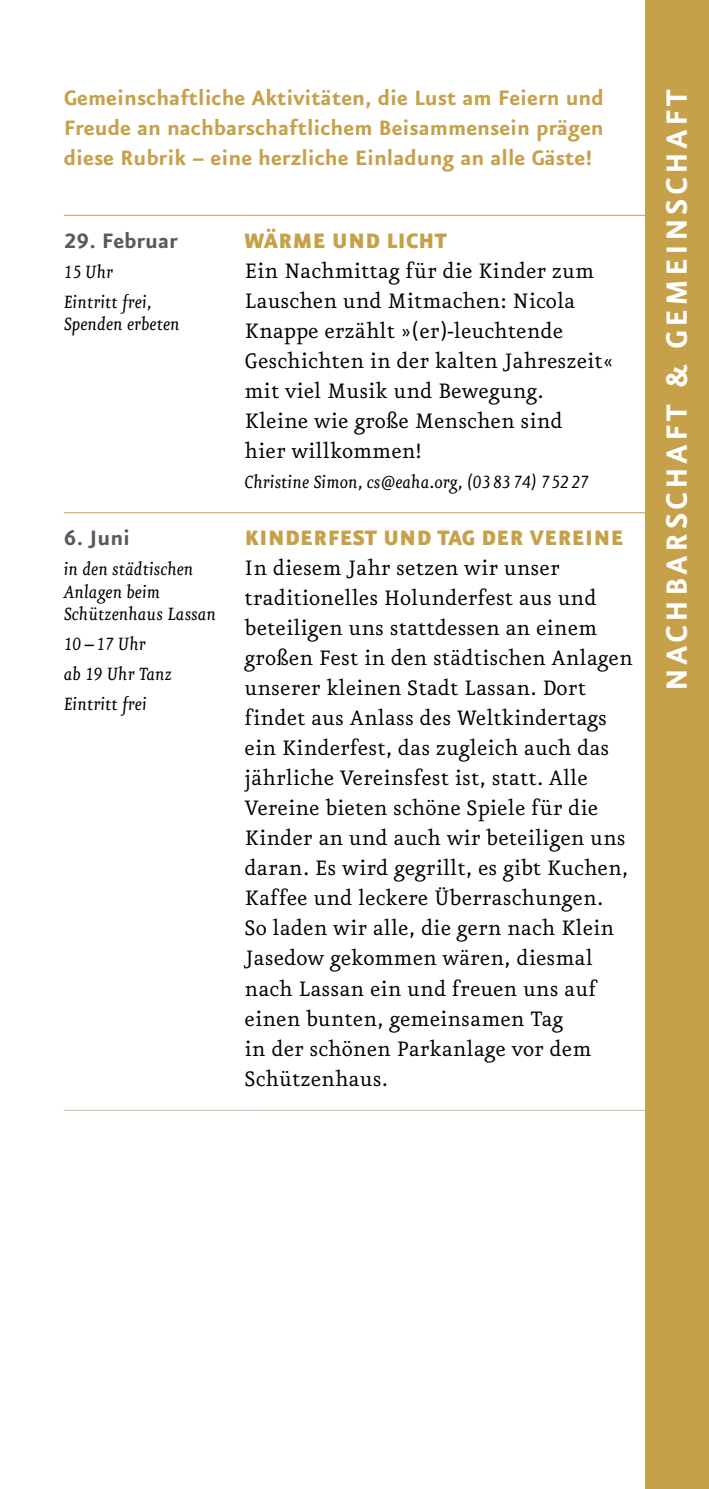
<style>
.page{position:relative;width:709px;height:1489px;background:#fff}
.page>*{position:absolute;margin:0;border:0;box-sizing:border-box;transform-origin:0 0}
.t1{font:35px "Eureka Sans CE Bold Caps";letter-spacing:.1em;color:#fff}
.t2{font:25px/30px "Eureka CE";color:#000}
.t3{font:700 25px/30px "Eureka Sans CE";color:#c6a14a;text-align:justify}
.t4{font:25px "Eureka Sans CE Black Caps";color:#c6a14a}
.t5{font:700 25px "Eureka Sans CE";color:#58595b}
.t6{font:italic 21.25px/30px "Eureka CE";color:#000}
.s1{font-family:"Eureka Sans CE Bold Caps";font-weight:400}
</style>
<div class="page">
<hr style="left:64px;top:1109px;width:180px;height:1px;background:#d6bb9c">
<hr style="left:244px;top:1109px;width:401px;height:1px;background:#d6bb9c">
<hr style="left:64px;top:215px;width:180px;height:1px;background:#c6a14a">
<hr style="left:244px;top:215px;width:401px;height:1px;background:#c6a14a">
<hr style="left:64px;top:512px;width:180px;height:1px;background:#c6a14a">
<hr style="left:244px;top:512px;width:401px;height:1px;background:#c6a14a">
<div style="left:645px;top:0;width:64px;height:1488px;background:#c6a14a"></div>
<p class="t3" style="left:64px;top:83px;width:541px">Gemeinschaftliche Aktivitäten, die Lust am Feiern und Freude an nachbarschaftlichem Beisammensein prägen diese Rubrik – eine herzliche Einladung an alle Gäste!</p>
<p class="t5" style="left:64px;top:227px;width:116px"><span class="s1">29.</span> Februar</p>
<p class="t6" style="left:64px;top:257px;width:89px">15 Uhr<br>Eintritt frei,</p>
<p class="t6" style="left:64px;top:310px;width:117px">Spenden erbeten</p>
<p class="t5" style="left:64px;top:524px;width:68px"><span class="s1">6.</span> Juni</p>
<p class="t6" style="left:64px;top:558px;width:154px;line-height:22.5px">in den städtischen<br>Anlagen beim<br>Schützenhaus Lassan</p>
<p class="t6" style="left:64px;top:630px;width:110px">10–17 Uhr<br>ab 19 Uhr Tanz<br>Eintritt frei</p>
<p class="t4" style="left:244px;top:227px;width:204px">WÄRME UND LICHT</p>
<p class="t2" style="left:244px;top:256px;width:370px">Ein Nachmittag für die Kinder zum<br>Lauschen und Mitmachen: Nicola<br>Knappe erzählt »(er)-leuchtende<br>Geschichten in der kalten Jahreszeit« mit viel Musik und Bewegung.<br>Kleine wie große Menschen sind<br>hier willkommen!</p>
<p class="t6" style="left:244px;top:467px;width:346px">Christine Simon, cs@eaha.org, (03 83 74) 752 27</p>
<p class="t4" style="left:244px;top:525px;width:29px">KINDER</p>
<p class="t4" style="left:327px;top:525px;width:72px">FEST UND</p>
<p class="t4" style="left:437px;top:525px;width:58px">TAG DER</p>
<p class="t4" style="left:530px;top:525px;width:28px">VEREINE</p>
<p class="t2" style="left:244px;top:554px;width:390px">In diesem Jahr setzen wir unser traditionelles Holunderfest aus und beteiligen uns stattdessen an einem großen Fest in den städtischen Anlagen unserer kleinen Stadt Lassan. Dort findet aus Anlass des Weltkindertags ein Kinderfest, das zugleich auch das jährliche Vereinsfest ist, statt. Alle Vereine bieten schöne Spiele für die Kinder an und auch wir beteiligen uns daran. Es wird gegrillt, es gibt Kuchen, Kaffee und leckere Überraschungen.<br>So laden wir alle, die gern nach Klein Jasedow gekommen wären, diesmal nach Lassan ein und freuen uns auf einen bunten, gemeinsamen Tag<br>in der schönen Parkanlage vor dem Schützenhaus.</p>
<h1 class="t1" style="left:658px;top:691px;width:602px;rotate:-90deg">nachbarschaft &amp; gemeinschaft</h1>
</div>
